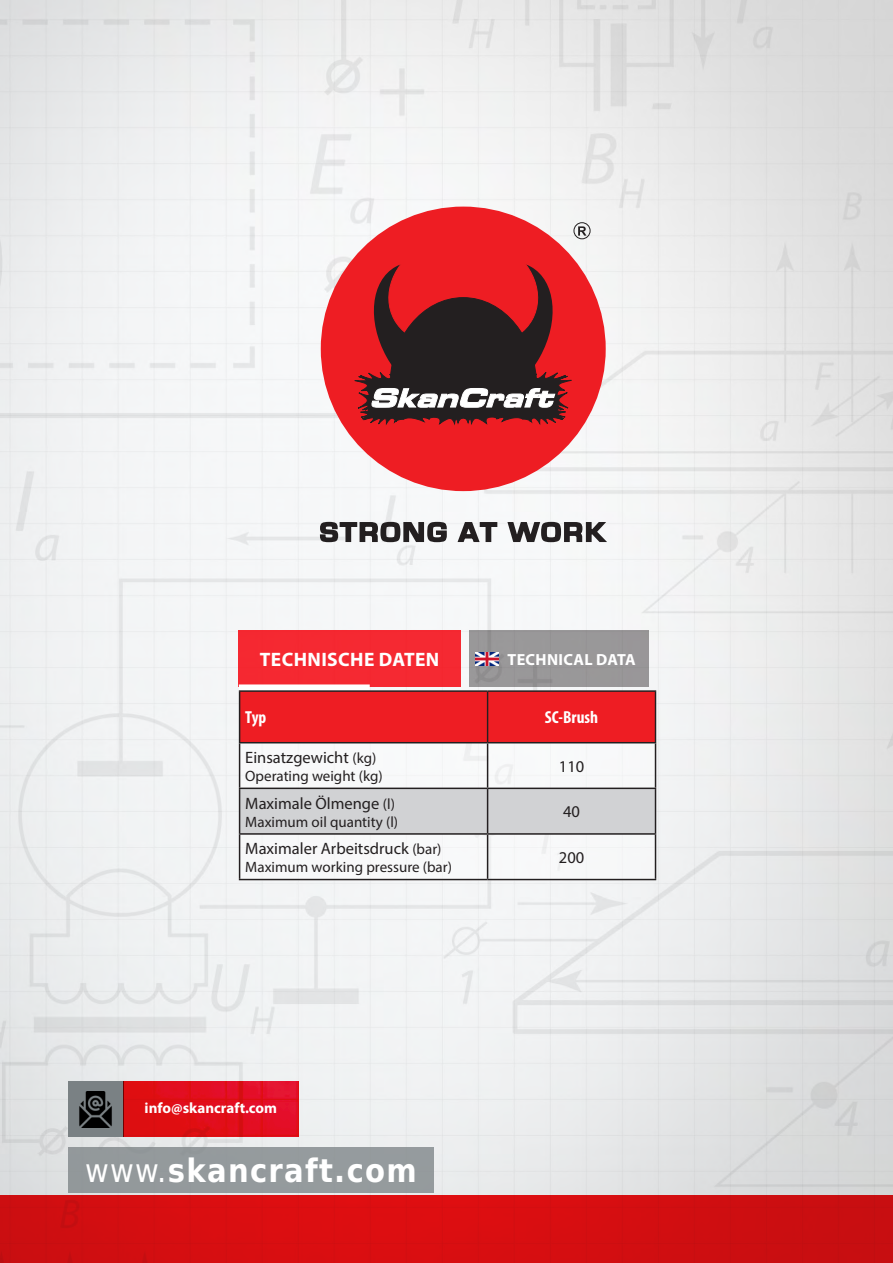
<style>
.page{position:relative;width:893px;height:1263px;background:#fff}
.page>*{position:absolute;margin:0;border:0;box-sizing:border-box;transform-origin:0 0}
.t1{font:700 32.4px "DejaVu Sans Condensed";letter-spacing:.04em;color:#fff}
.t2{font:700 19.5px "Myriad Pro";letter-spacing:.02em;color:#fff}
.t3{font:700 condensed 17.4px "Myriad Pro";color:#fff}
.t4{font:16.5px "Myriad Pro";color:#231f20}
.t5{font:700 16.2px "Myriad Pro";letter-spacing:.02em;color:#fff}
.t6{font:15px "Myriad Pro";color:#231f20}
.t7{font:700 15px "Myriad Pro";color:#fff}
.s1{font-size:15px}
.s2{font-weight:400}
</style>
<div class="page">
<img style="left:0;top:0;width:893px;height:1196px">
<div style="left:0;top:1196px;width:893px;height:67px;background:linear-gradient(to right,#d80e11,#cf0e11)"></div>
<div style="left:321px;top:207px;width:285px;height:284px;background:#ee1d23;border-radius:50%"></div>
<svg style="left:342px;top:226px;width:244px;height:203px"></svg>
<div style="left:574px;top:222px;width:16px;height:17px;border:1px solid #231f20;border-radius:50%"></div>
<svg style="left:320px;top:520px;width:128px;height:22px"></svg>
<svg style="left:456px;top:520px;width:42px;height:22px"></svg>
<svg style="left:506px;top:521px;width:101px;height:21px"></svg>
<div style="left:68px;top:1147px;width:366px;height:46px;background:#949a9d"></div>
<div style="left:68px;top:1081px;width:55px;height:56px;background:#7a8184"></div>
<img style="left:79px;top:1092px;width:33px;height:36px">
<svg style="left:123px;top:1081px;width:175px;height:56px;background:#df0e1b"></svg>
<div style="left:239px;top:630px;width:222px;height:57px;background:#f52932"></div>
<div style="left:239px;top:684px;width:131px;height:6px;background:#fff"></div>
<div style="left:469px;top:630px;width:179px;height:57px;background:#999899"></div>
<img style="left:476px;top:653px;width:23px;height:12px">
<div style="left:239px;top:690px;width:417px;height:190px;background:#f8f9fa"></div>
<div style="left:240px;top:692px;width:415px;height:50px;background:#ee1d23"></div>
<div style="left:240px;top:789px;width:415px;height:44px;background:#d1d2d4"></div>
<hr style="left:239px;top:743px;width:1px;height:44px;background:#231f20">
<hr style="left:487px;top:743px;width:1px;height:44px;background:#231f20">
<hr style="left:655px;top:743px;width:1px;height:44px;background:#231f20">
<hr style="left:239px;top:787px;width:249px;height:2px;background:#231f20">
<hr style="left:239px;top:789px;width:1px;height:44px;background:#231f20">
<hr style="left:488px;top:787px;width:168px;height:2px;background:#231f20">
<hr style="left:487px;top:789px;width:1px;height:44px;background:#231f20">
<hr style="left:655px;top:789px;width:1px;height:44px;background:#231f20">
<hr style="left:239px;top:833px;width:249px;height:2px;background:#231f20">
<hr style="left:239px;top:835px;width:1px;height:44px;background:#231f20">
<hr style="left:488px;top:833px;width:168px;height:2px;background:#231f20">
<hr style="left:487px;top:835px;width:1px;height:44px;background:#231f20">
<hr style="left:655px;top:835px;width:1px;height:44px;background:#231f20">
<hr style="left:239px;top:879px;width:249px;height:1px;background:#231f20">
<hr style="left:488px;top:879px;width:168px;height:1px;background:#231f20">
<hr style="left:239px;top:690px;width:249px;height:2px;background:#231f20">
<hr style="left:239px;top:692px;width:1px;height:50px;background:#231f20">
<hr style="left:239px;top:742px;width:249px;height:1px;background:#231f20">
<hr style="left:488px;top:690px;width:168px;height:2px;background:#231f20">
<hr style="left:488px;top:742px;width:168px;height:1px;background:#231f20">
<hr style="left:487px;top:692px;width:1px;height:50px;background:#231f20">
<hr style="left:655px;top:692px;width:1px;height:50px;background:#231f20">
<p class="t2" style="left:260px;top:646px;width:181px">TECHNISCHE DATEN</p>
<p class="t5" style="left:507px;top:649px;width:130px">TECHNICAL DATA</p>
<p class="t3" style="left:245px;top:707px;width:23px">Typ</p>
<p class="t3" style="left:545px;top:707px;width:55px">SC-Brush</p>
<p class="t4" style="left:245px;top:747px;width:133px">Einsatzgewicht <span class="s1">(kg)</span></p>
<p class="t6" style="left:245px;top:767px;width:139px">Operating weight (kg)</p>
<p class="t4" style="left:559px;top:756px;width:27px">110</p>
<p class="t4" style="left:245px;top:793px;width:151px">Maximale Ölmenge <span class="s1">(l)</span></p>
<p class="t6" style="left:245px;top:812px;width:154px">Maximum oil quantity (l)</p>
<p class="t4" style="left:245px;top:838px;width:198px">Maximaler Arbeitsdruck <span class="s1">(bar)</span></p>
<p class="t6" style="left:245px;top:858px;width:208px">Maximum working pressure (bar)</p>
<p class="t7" style="left:145px;top:1098px;width:134px">info@skancraft.com</p>
<h1 class="t1" style="left:85px;top:1144px;width:333px"><span class="s2">www.</span>skancraft.com</h1>
<p class="t4" style="left:563px;top:802px;width:18px">40</p>
<p class="t4" style="left:559px;top:847px;width:27px">200</p>
</div>
